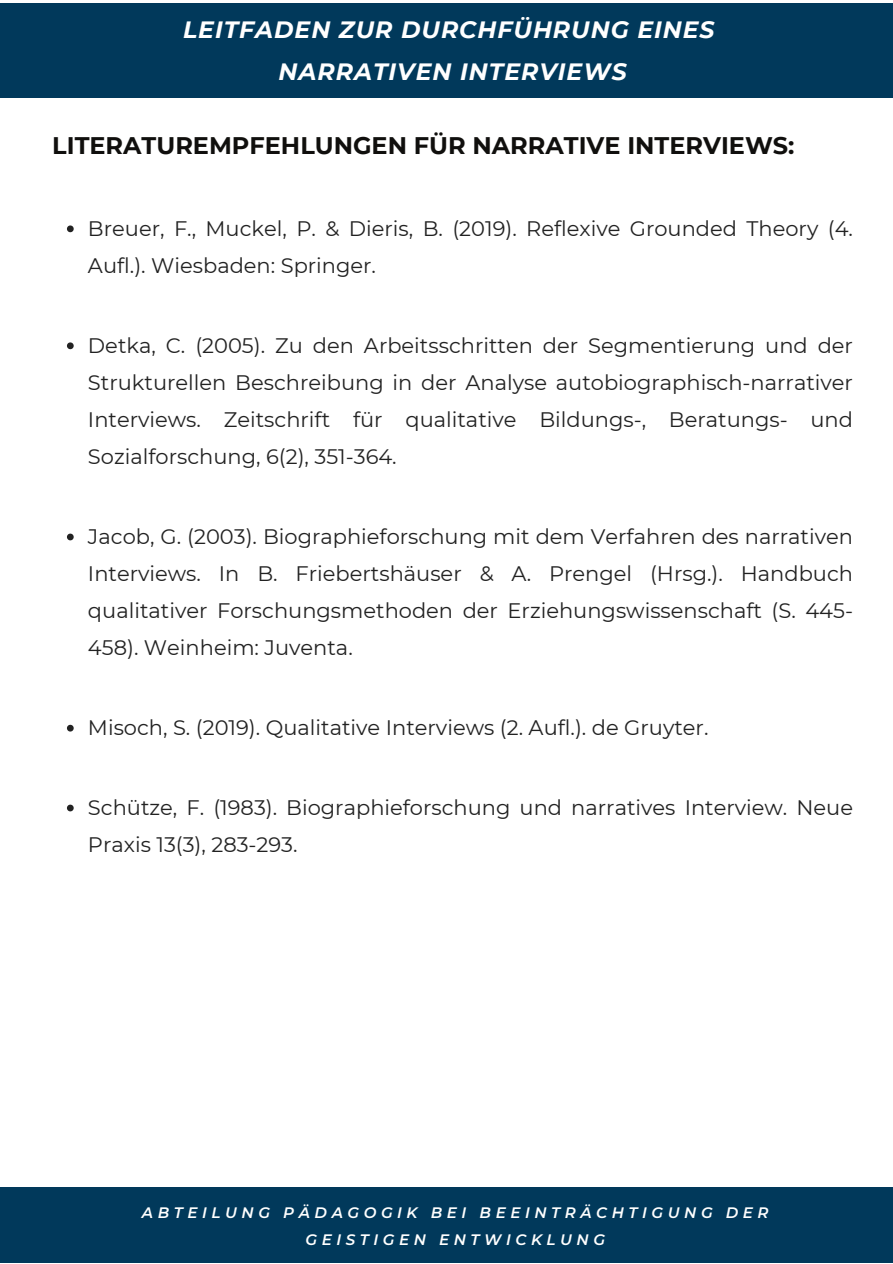
<style>
.page{position:relative;width:893px;height:1264px;background:#fff}
.page>*{position:absolute;margin:0;border:0;box-sizing:border-box;transform-origin:0 0}
.t1{font:700 24px "Montserrat";color:#100f0d}
.t2{font:italic 700 23.55px "Montserrat";letter-spacing:.04em;color:#fff}
.t3{font:21px/37px "Montserrat";color:#222}
.t4{font:italic 600 15.15px/27px "Montserrat";letter-spacing:.3em;color:#fff;text-align:center}
</style>
<div class="page">
<div style="left:0;top:1187px;width:892px;height:75px;background:#01395b"></div>
<div style="left:0;top:3px;width:892px;height:95px;background:#01395b"></div>
<svg style="left:67px;top:225px;width:7px;height:7px"></svg>
<svg style="left:67px;top:342px;width:7px;height:7px"></svg>
<svg style="left:67px;top:533px;width:7px;height:7px"></svg>
<svg style="left:67px;top:724px;width:7px;height:7px"></svg>
<svg style="left:67px;top:804px;width:7px;height:7px"></svg>
<p class="t2" style="left:183px;top:15px;width:533px">LEITFADEN ZUR DURCHFÜHRUNG EINES</p>
<p class="t2" style="left:278px;top:58px;width:349px">NARRATIVEN INTERVIEWS</p>
<p class="t1" style="left:52px;top:130px;width:743px">LITERATUREMPFEHLUNGEN FÜR NARRATIVE INTERVIEWS:</p>
<p class="t3" style="left:88px;top:209px;width:766px">Breuer, F., Muckel, P. &amp; Dieris, B. (2019). Reflexive Grounded Theory (4.<br>Aufl.). Wiesbaden: Springer.</p>
<p class="t3" style="left:88px;top:326px;width:766px;text-align:justify">Detka, C. (2005). Zu den Arbeitsschritten der Segmentierung und der Strukturellen Beschreibung in der Analyse autobiographisch-narrativer Interviews. Zeitschrift für qualitative Bildungs-, Beratungs- und Sozialforschung, 6(2), 351-364.</p>
<p class="t3" style="left:88px;top:517px;width:766px;text-align:justify">Jacob, G. (2003). Biographieforschung mit dem Verfahren des narrativen Interviews. In B. Friebertshäuser &amp; A. Prengel (Hrsg.). Handbuch qualitativer Forschungsmethoden der Erziehungswissenschaft (S. 445- 458). Weinheim: Juventa.</p>
<p class="t3" style="left:88px;top:709px;width:622px">Misoch, S. (2019). Qualitative Interviews (2. Aufl.). de Gruyter.</p>
<p class="t3" style="left:88px;top:788px;width:766px">Schütze, F. (1983). Biographieforschung und narratives Interview. Neue<br>Praxis 13(3), 283-293.</p>
<p class="t4" style="left:142px;top:1198px;width:628px">ABTEILUNG PÄDAGOGIK BEI BEEINTRÄCHTIGUNG DER<br>GEISTIGEN ENTWICKLUNG</p>
</div>
